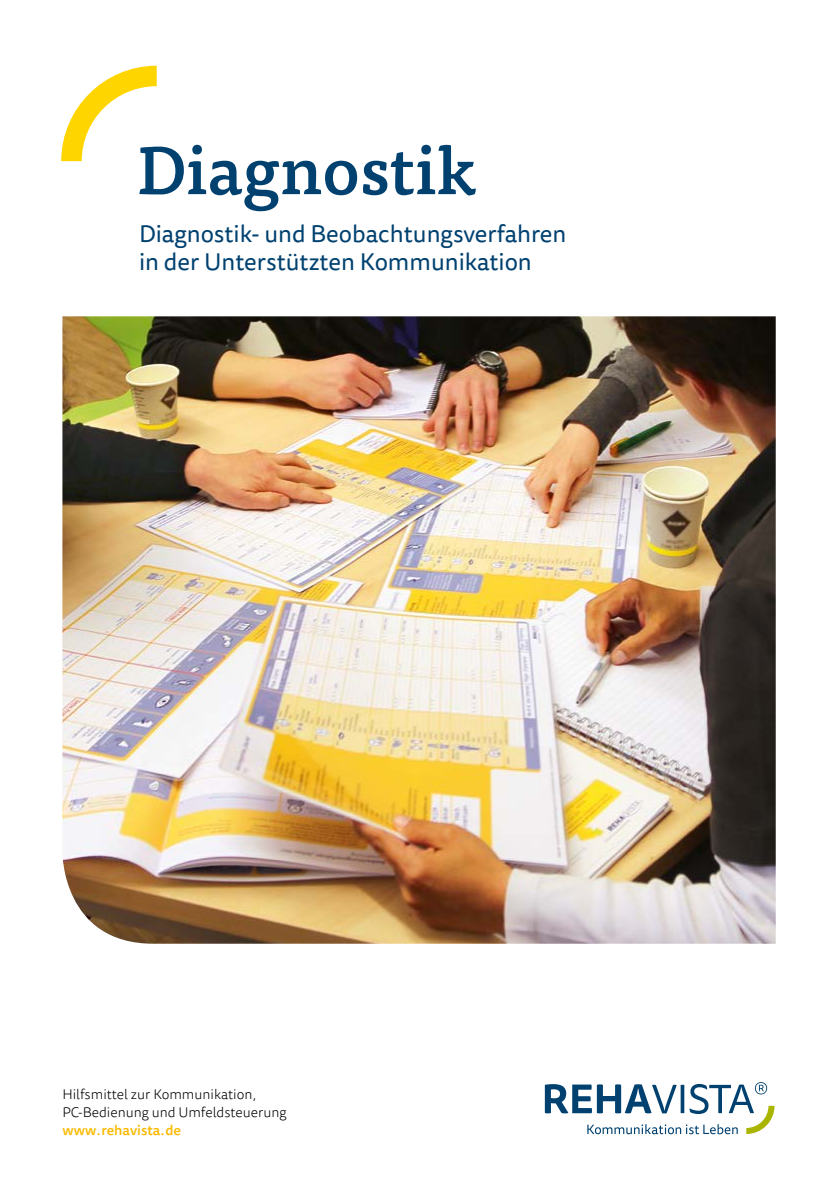
<style>
.page{position:relative;width:840px;height:1191px;background:#fff}
.page>*{position:absolute;margin:0;border:0;box-sizing:border-box;transform-origin:0 0}
.Fließtext_Tisa_9_12{font:500 67.2px "Tisa Pro";color:#004170}
.t1{font:24px/28px "Tisa Sans Pro";color:#004170}
.Legende_kursiv_Tisa{font:300 14px "Tisa Sans Pro";color:#000}
.Legende_kursiv_Tisa-2{font:500 14px "Tisa Sans Pro";color:#fbba00}
</style>
<div class="page">
<svg style="left:61px;top:66px;width:96px;height:95px"></svg>
<svg style="left:544px;top:1082px;width:230px;height:52px"></svg>
<img style="left:62px;top:316px;width:713px;height:627px">
<p class="Fließtext_Tisa_9_12" style="left:137px;top:118px;width:340px">Diagnostik</p>
<p class="t1" style="left:139px;top:220px;width:429px">Diagnostik- und Beobachtungsverfahren in der Unterstützten Kommunikation</p>
<p class="Legende_kursiv_Tisa" style="left:62px;top:1085px;width:196px">Hilfsmittel zur Kommunikation,</p>
<p class="Legende_kursiv_Tisa" style="left:62px;top:1103px;width:225px">PC-Bedienung und Umfeldsteuerung</p>
<p class="Legende_kursiv_Tisa-2" style="left:62px;top:1120px;width:120px">www.rehavista.de</p>
</div>
